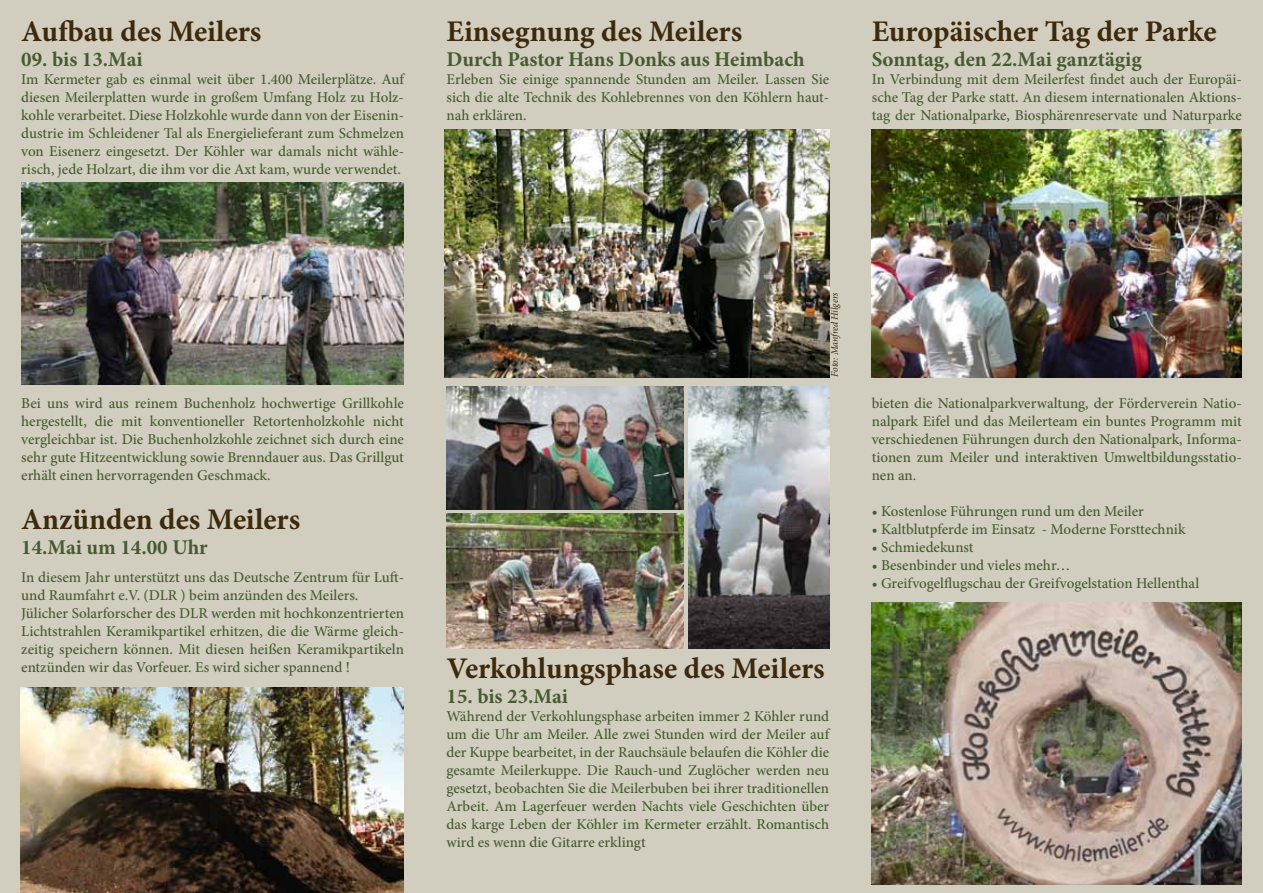
<style>
.page{position:relative;width:1263px;height:893px;background:#d1cec0}
.page>*{position:absolute;margin:0;border:0;box-sizing:border-box;transform-origin:0 0}
.t1{font:700 30px "Minion Pro";color:#3e290a}
.t2{font:700 21px "Minion Pro";color:#465a2f}
.t3{font:500 15px/18px "Minion Pro";color:#465a2f;text-align:justify}
.t4{font:italic 9.9px "Minion Pro";letter-spacing:-.01em;color:#3e290a}
</style>
<div class="page">
<img style="left:22px;top:183px;width:382px;height:202px">
<img style="left:21px;top:688px;width:383px;height:205px">
<img style="left:445px;top:130px;width:384px;height:248px">
<img style="left:446px;top:513px;width:238px;height:136px">
<img style="left:446px;top:387px;width:238px;height:122px">
<img style="left:689px;top:387px;width:140px;height:262px">
<img style="left:872px;top:130px;width:370px;height:248px">
<img style="left:872px;top:602px;width:370px;height:283px">
<h1 class="t1" style="left:21px;top:10px;width:242px">Aufbau des Meilers</h1>
<h2 class="t2" style="left:21px;top:44px;width:123px">09. bis 13.Mai</h2>
<p class="t3" style="left:21px;top:70px;width:384px">Im Kermeter gab es einmal weit über 1.400 Meilerplätze. Auf diesen Meilerplatten wurde in großem Umfang Holz zu Holz&shy;kohle verarbeitet. Diese Holzkohle wurde dann von der Eisenin&shy;dustrie im Schleidener Tal als Energielieferant zum Schmelzen von Eisenerz eingesetzt. Der Köhler war damals nicht wähle&shy;risch, jede Holzart, die ihm vor die Axt kam, wurde verwendet.</p>
<h1 class="t1" style="left:446px;top:10px;width:297px">Einsegnung des Meilers</h1>
<h2 class="t2" style="left:446px;top:44px;width:360px">Durch Pastor Hans Donks aus Heimbach</h2>
<p class="t3" style="left:446px;top:70px;width:384px">Erleben Sie einige spannende Stunden am Meiler. Lassen Sie sich die alte Technik des Kohlebrennes von den Köhlern haut&shy;nah erklären.</p>
<h1 class="t1" style="left:872px;top:10px;width:346px">Europäischer Tag der Parke</h1>
<h2 class="t2" style="left:872px;top:44px;width:272px">Sonntag, den 22.Mai ganztägig</h2>
<p class="t3" style="left:872px;top:70px;width:371px">In Verbindung mit dem Meilerfest findet auch der Europäi&shy;sche Tag der Parke statt. An diesem internationalen Aktions&shy;tag der Nationalparke, Biosphärenreservate und Naturparke</p>
<p class="t3" style="left:21px;top:394px;width:384px">Bei uns wird aus reinem Buchenholz hochwertige Grillkohle hergestellt, die mit konventioneller Retortenholzkohle nicht vergleichbar ist. Die Buchenholzkohle zeichnet sich durch eine sehr gute Hitzeentwicklung sowie Brenndauer aus. Das Grillgut erhält einen hervorragenden Geschmack.</p>
<h1 class="t1" style="left:21px;top:498px;width:280px">Anzünden des Meilers</h1>
<h2 class="t2" style="left:21px;top:532px;width:188px">14.Mai um 14.00 Uhr</h2>
<p class="t3" style="left:21px;top:568px;width:384px;text-align:left">In diesem Jahr unterstützt uns das Deutsche Zentrum für Luft&shy;und Raumfahrt e.V. (DLR ) beim anzünden des Meilers.<br>Jülicher Solarforscher des DLR werden mit hochkonzentrierten Lichtstrahlen Keramikpartikel erhitzen, die die Wärme gleich&shy;zeitig speichern können. Mit diesen heißen Keramikpartikeln entzünden wir das Vorfeuer. Es wird sicher spannend !</p>
<p class="t4" style="left:828px;top:377px;width:86px;rotate:-90deg">Foto: Manfred Hilgers</p>
<h1 class="t1" style="left:446px;top:647px;width:380px">Verkohlungsphase des Meilers</h1>
<h2 class="t2" style="left:446px;top:682px;width:123px">15. bis 23.Mai</h2>
<p class="t3" style="left:446px;top:707px;width:384px">Während der Verkohlungsphase arbeiten immer 2 Köhler rund um die Uhr am Meiler. Alle zwei Stunden wird der Meiler auf der Kuppe bearbeitet, in der Rauchsäule belaufen die Köhler die gesamte Meilerkuppe. Die Rauch-und Zuglöcher werden neu gesetzt, beobachten Sie die Meilerbuben bei ihrer traditionellen Arbeit. Am Lagerfeuer werden Nachts viele Geschichten über das karge Leben der Köhler im Kermeter erzählt. Romantisch wird es wenn die Gitarre erklingt</p>
<p class="t3" style="left:872px;top:394px;width:371px">bieten die Nationalparkverwaltung, der Förderverein Natio&shy;nalpark Eifel und das Meilerteam ein buntes Programm mit verschiedenen Führungen durch den Nationalpark, Informa&shy;tionen zum Meiler und interaktiven Umweltbildungsstatio&shy;nen an.</p>
<p class="t3" style="left:872px;top:502px;width:273px">• Kostenlose Führungen rund um den Meiler</p>
<p class="t3" style="left:872px;top:520px;width:315px">• Kaltblutpferde im Einsatz - Moderne Forsttechnik</p>
<p class="t3" style="left:872px;top:538px;width:103px">• Schmiedekunst</p>
<p class="t3" style="left:872px;top:556px;width:200px">• Besenbinder und vieles mehr…</p>
<p class="t3" style="left:872px;top:574px;width:329px">• Greifvogelflugschau der Greifvogelstation Hellenthal</p>
</div>
